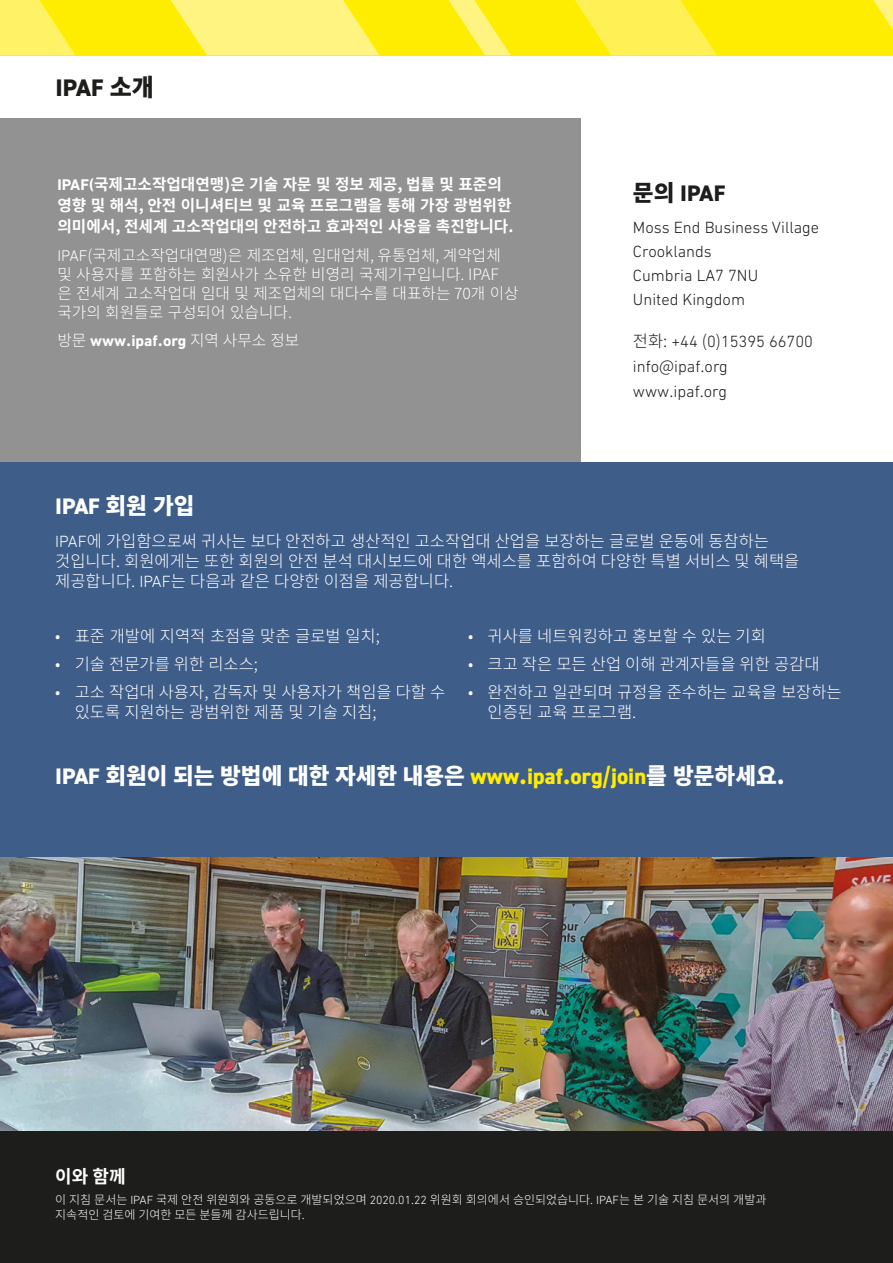
<style>
.page{position:relative;width:893px;height:1263px;background:#fff}
.page>*{position:absolute;margin:0;border:0;box-sizing:border-box;transform-origin:0 0}
.t1{font:800 24px "DIN2014";color:#1d1d1b}
.t2{font:800 22.5px "Source Han Sans K";color:#fff}
.t3{font:800 22.5px "DIN2014";color:#fff}
.t4{font:800 22.5px "DIN2014";color:#1d1d1b}
.t5{font:700 18px "Source Han Sans K";color:#fff}
.t6{font:300 16.5px/19.8px "Source Han Sans K";color:#fff}
.t7{font:300 16.5px/23.7px "DIN Next LT Pro";color:#1d1d1b}
.t8{font:300 15.75px/19px "Source Han Sans K";color:#fff}
.t9{font:700 15.75px/21px "Source Han Sans K";color:#fff}
.t10{font:700 15.75px "DIN Next LT Pro";color:#fff}
.t11{font:300 12px/14.4px "Source Han Sans K";color:#fff}
.s1{font-family:"Source Han Sans K"}
.s2{font-family:"DIN Next LT Pro"}
.s3{font-family:"Source Han Sans K";font-weight:300}
.s4{font-family:"DIN2014"}
.s5{font-family:"DIN2014";color:#ffed00}
.s6{color:#ffed00}
</style>
<div class="page">
<div style="left:0;top:0;width:893px;height:55px;background:#ffed00"></div>
<svg style="left:575px;top:0;width:142px;height:55px"></svg>
<svg style="left:873px;top:0;width:20px;height:30px"></svg>
<svg style="left:448px;top:0;width:63px;height:55px"></svg>
<svg style="left:0;top:0;width:76px;height:55px"></svg>
<svg style="left:170px;top:0;width:209px;height:55px"></svg>
<div style="left:0;top:118px;width:580px;height:344px;background:#939292"></div>
<div style="left:0;top:462px;width:893px;height:399px;background:#3f5d89"></div>
<div style="left:0;top:1131px;width:893px;height:132px;background:#1d1d1b"></div>
<img style="left:0;top:858px;width:893px;height:273px">
<h1 class="t1" style="left:55px;top:71px;width:100px">IPAF <span class="s1">소개</span></h1>
<p class="t9" style="left:57px;top:174px;width:458px"><span class="s2">IPAF(</span>국제고소작업대연맹)은 기술 자문 및 정보 제공, 법률 및 표준의 영향 및 해석, 안전 이니셔티브 및 교육 프로그램을 통해 가장 광범위한 의미에서, 전세계 고소작업대의 안전하고 효과적인 사용을 촉진합니다.</p>
<p class="t8" style="left:57px;top:246px;width:463px"><span class="s2">IPAF</span>(국제고소작업대연맹)은 제조업체, 임대업체, 유통업체, 계약업체 및 사용자를 포함하는 회원사가 소유한 비영리 국제기구입니다. IPAF<br>은 전세계 고소작업대 임대 및 제조업체의 대다수를 대표하는 70개 이상 국가의 회원들로 구성되어 있습니다.</p>
<p class="t10" style="left:57px;top:332px;width:243px"><span class="s3">방문</span> www<span class="s1">.</span>ipaf<span class="s1">.</span>org <span class="s3">지역 사무소 정보</span></p>
<h2 class="t4" style="left:633px;top:178px;width:94px"><span class="s1">문의</span> IPAF</h2>
<p class="t7" style="left:633px;top:216px;width:188px">Moss End Business Village<br>Crooklands<br>Cumbria LA7 7NU<br>United Kingdom</p>
<p class="t7" style="left:633px;top:328px;width:181px;line-height:25.2px"><span class="s1">전화:</span> +44 <span class="s1">(</span>0<span class="s1">)</span>15395 66700 info<span class="s1">@</span>ipaf<span class="s1">.</span>org www<span class="s1">.</span>ipaf<span class="s1">.</span>org</p>
<h2 class="t3" style="left:55px;top:492px;width:141px">IPAF <span class="s1">회원 가입</span></h2>
<p class="t6" style="left:55px;top:531px;width:746px"><span class="s2">IPAF</span>에 가입함으로써 귀사는 보다 안전하고 생산적인 고소작업대 산업을 보장하는 글로벌 운동에 동참하는 것입니다. 회원에게는 또한 회원의 안전 분석 대시보드에 대한 액세스를 포함하여 다양한 특별 서비스 및 혜택을 제공합니다. <span class="s2">IPAF</span>는 다음과 같은 다양한 이점을 제공합니다.</p>
<p class="t6" style="left:55px;top:626px;width:326px">• 표준 개발에 지역적 초점을 맞춘 글로벌 일치;</p>
<p class="t6" style="left:55px;top:654px;width:204px">• 기술 전문가를 위한 리소스;</p>
<p class="t6" style="left:75px;top:683px;width:372px;text-indent:-20px">• 고소 작업대 사용자, 감독자 및 사용자가 책임을 다할 수 있도록 지원하는 광범위한 제품 및 기술 지침;</p>
<p class="t6" style="left:468px;top:626px;width:299px">• 귀사를 네트워킹하고 홍보할 수 있는 기회</p>
<p class="t6" style="left:468px;top:654px;width:353px">• 크고 작은 모든 산업 이해 관계자들을 위한 공감대</p>
<p class="t6" style="left:488px;top:683px;width:356px;text-indent:-20px">• 완전하고 일관되며 규정을 준수하는 교육을 보장하는 인증된 교육 프로그램.</p>
<h2 class="t2" style="left:55px;top:763px;width:731px"><span class="s4">IPAF</span> 회원이 되는 방법에 대한 자세한 내용은 <span class="s5">www</span><span class="s6">.</span><span class="s5">ipaf</span><span class="s6">.</span><span class="s5">org</span><span class="s6">/</span><span class="s5">join</span>를 방문하세요.</h2>
<p class="t5" style="left:55px;top:1167px;width:72px">이와 함께</p>
<p class="t11" style="left:55px;top:1193px;width:713px">이 지침 문서는 <span class="s2">IPAF</span> 국제 안전 위원회와 공동으로 개발되었으며 <span class="s2">2020</span>.<span class="s2">01</span>.<span class="s2">22</span> 위원회 회의에서 승인되었습니다. <span class="s2">IPAF</span>는 본 기술 지침 문서의 개발과 지속적인 검토에 기여한 모든 분들께 감사드립니다.</p>
</div>
